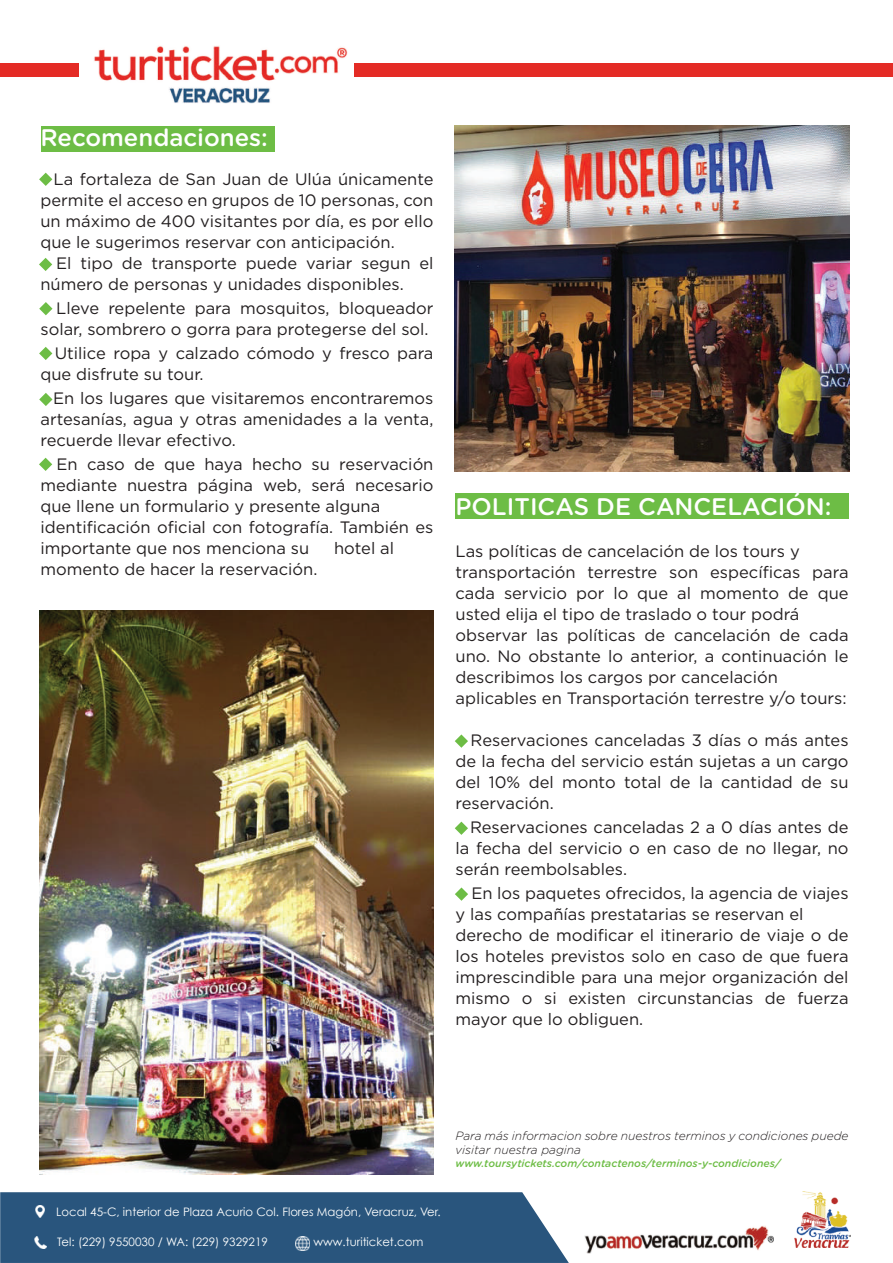
<style>
.page{position:relative;width:893px;height:1263px;background:#fff}
.page>*{position:absolute;margin:0;border:0;box-sizing:border-box;transform-origin:0 0}
.t1{font:500 24px "Gotham Rounded";color:#fff}
.t2{font:16.5px/21px "Gotham";color:#231f20}
.t3{font:italic 300 12px/13.5px "Gotham Rounded";color:#231f20}
.t4{font:11.7px "Century Gothic";color:#fff}
.t5{font:italic 500 10.5px "Gotham Rounded";color:#6dbd45}
</style>
<div class="page">
<div style="left:354px;top:63px;width:539px;height:13px;background:#e42b25"></div>
<div style="left:0;top:63px;width:79px;height:13px;background:#e42b25"></div>
<img style="left:94px;top:46px;width:253px;height:57px">
<div style="left:0;top:1192px;width:569px;height:71px;background:#29557d"></div>
<img style="left:794px;top:1192px;width:56px;height:56px">
<img style="left:584px;top:1226px;width:189px;height:27px">
<img style="left:454px;top:126px;width:396px;height:346px">
<img style="left:40px;top:610px;width:393px;height:565px">
<div style="left:41px;top:126px;width:234px;height:26px;background:#6dbd45"></div>
<div style="left:455px;top:493px;width:394px;height:26px;background:#6dbd45"></div>
<svg style="left:39px;top:393px;width:13px;height:13px"></svg>
<svg style="left:39px;top:347px;width:13px;height:13px"></svg>
<svg style="left:39px;top:302px;width:13px;height:13px"></svg>
<svg style="left:39px;top:173px;width:13px;height:13px"></svg>
<svg style="left:39px;top:458px;width:13px;height:13px"></svg>
<svg style="left:455px;top:822px;width:13px;height:13px"></svg>
<svg style="left:455px;top:734px;width:13px;height:14px"></svg>
<svg style="left:455px;top:887px;width:13px;height:14px"></svg>
<svg style="left:39px;top:258px;width:13px;height:13px"></svg>
<h1 class="t1" style="left:40px;top:120px;width:229px">Recomendaciones:</h1>
<p class="t2" style="left:40px;top:168px;width:395px;text-align:justify">- La fortaleza de San Juan de Ulúa únicamente permite el acceso en grupos de 10 personas, con un máximo de 400 visitantes por día, es por ello que le sugerimos reservar con anticipación.</p>
<p class="t2" style="left:40px;top:252px;width:395px">- El tipo de transporte puede variar segun el número de personas y unidades disponibles.</p>
<p class="t2" style="left:40px;top:297px;width:394px">- Lleve repelente para mosquitos, bloqueador solar, sombrero o gorra para protegerse del sol.</p>
<p class="t2" style="left:40px;top:342px;width:395px">- Utilice ropa y calzado cómodo y fresco para que disfrute su tour.</p>
<p class="t2" style="left:40px;top:387px;width:395px;text-align:justify">- En los lugares que visitaremos encontraremos artesanías, agua y otras amenidades a la venta, recuerde llevar efectivo.</p>
<p class="t2" style="left:40px;top:453px;width:395px">- En caso de que haya hecho su reservación mediante nuestra página web, será necesario que llene un formulario y presente alguna identificación oficial con fotografía. También es importante que nos menciona su</p>
<p class="t2" style="left:334px;top:537px;width:62px">hotel al</p>
<p class="t2" style="left:40px;top:558px;width:279px">momento de hacer la reservación.</p>
<h1 class="t1" style="left:456px;top:489px;width:377px">POLITICAS DE CANCELACIÓN:</h1>
<p class="t2" style="left:456px;top:540px;width:395px">Las políticas de cancelación de los tours y transportación terrestre son específicas para cada servicio por lo que al momento de que usted elija el tipo de traslado o tour podrá observar las políticas de cancelación de cada uno. No obstante lo anterior, a continuación le describimos los cargos por cancelación aplicables en Transportación terrestre y/o tours:</p>
<p class="t2" style="left:456px;top:729px;width:395px;text-align:justify">– Reservaciones canceladas 3 días o más antes de la fecha del servicio están sujetas a un cargo del 10% del monto total de la cantidad de su reservación.</p>
<p class="t2" style="left:456px;top:816px;width:395px;text-align:justify">– Reservaciones canceladas 2 a 0 días antes de la fecha del servicio o en caso de no llegar, no serán reembolsables.</p>
<p class="t2" style="left:456px;top:882px;width:395px">- En los paquetes ofrecidos, la agencia de viajes y las compañías prestatarias se reservan el derecho de modificar el itinerario de viaje o de los hoteles previstos solo en caso de que fuera imprescindible para una mejor organización del mismo o si existen circunstancias de fuerza mayor que lo obliguen.</p>
<p class="t4" style="left:56px;top:1204px;width:386px">Local 45-C, interior de Plaza Acurio Col. Flores Magón, Veracruz, Ver.</p>
<p class="t4" style="left:57px;top:1235px;width:212px">Tel: (229) 9550030 / WA: (229) 9329219</p>
<p class="t4" style="left:313px;top:1235px;width:111px">www.turiticket.com</p>
<p class="t3" style="left:456px;top:1129px;width:394px">Para más informacion sobre nuestros terminos y condiciones puede visitar nuestra pagina</p>
<p class="t5" style="left:456px;top:1156px;width:326px">www.toursytickets.com/contactenos/terminos-y-condiciones/</p>
</div>
